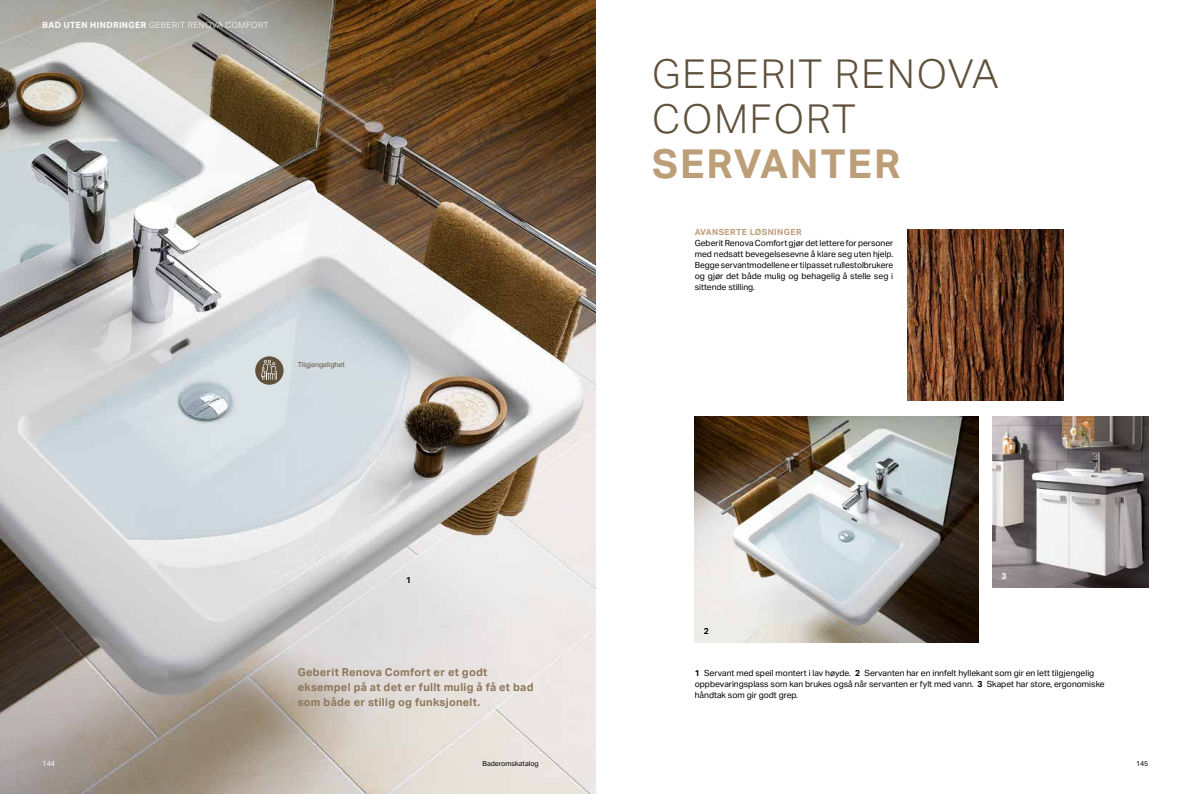
<style>
.page{position:relative;width:1191px;height:794px;background:#fff}
.page>*{position:absolute;margin:0;border:0;box-sizing:border-box;transform-origin:0 0}
.t1{font:300 40px/45px "Aktiv Grotesk Geberit";letter-spacing:.05em;color:#5f513b}
.t2{font:700 40px "Aktiv Grotesk Geberit";letter-spacing:.05em;color:#bc9e78}
.t3{font:700 11px/15px "Aktiv Grotesk Geberit";letter-spacing:.025em;color:#8c775a}
.t4{font:8.5px/11px "Aktiv Grotesk Geberit";color:#000}
.t5{font:300 8.5px "Aktiv Grotesk Geberit";letter-spacing:.05em;color:#fff}
.t6{font:700 8.5px "Aktiv Grotesk Geberit";letter-spacing:.05em;color:#bc9e78}
.t7{font:700 8.5px "Aktiv Grotesk Geberit";color:#000}
.t8{font:700 8.5px "Aktiv Grotesk Geberit";color:#fff}
.t9{font:7px "Aktiv Grotesk Geberit";color:#000}
.t10{font:7px "Aktiv Grotesk Geberit";color:#5f513b}
.t11{font:7px "Aktiv Grotesk Geberit";color:#fff}
.s1{font-weight:700}
</style>
<div class="page">
<img style="left:694px;top:417px;width:284px;height:225px">
<img style="left:992px;top:417px;width:156px;height:170px">
<img style="left:0;top:0;width:595px;height:794px">
<img style="left:907px;top:230px;width:156px;height:170px">
<div style="left:255px;top:356px;width:28px;height:29px;background:#5f513b;border-radius:50%"></div>
<svg style="left:261px;top:360px;width:16px;height:20px"></svg>
<p class="t5" style="left:43px;top:20px;width:228px"><span class="s1">BAD UTEN HINDRINGER</span> GEBERIT RENOVA COMFORT</p>
<p class="t10" style="left:298px;top:361px;width:49px">Tilgjengelighet</p>
<p class="t7" style="left:406px;top:574px;width:7px">1</p>
<p class="t3" style="left:298px;top:664px;width:237px">Geberit Renova Comfort er et godt eksempel på at det er fullt mulig å få et bad som både er stilig og funksjonelt.</p>
<h1 class="t1" style="left:652px;top:51px;width:348px">GEBERIT RENOVA<br>COMFORT</h1>
<h1 class="t2" style="left:652px;top:139px;width:249px">SERVANTER</h1>
<p class="t6" style="left:694px;top:227px;width:108px">AVANSERTE LØSNINGER</p>
<p class="t4" style="left:694px;top:238px;width:200px;text-align:justify">Geberit Renova Comfort gjør det lettere for personer med nedsatt bevegelsesevne å klare seg uten hjelp.<br>Begge servantmodellene er tilpasset rullestolbrukere og gjør det både mulig og behagelig å stelle seg i sittende stilling.</p>
<p class="t7" style="left:704px;top:626px;width:7px">2</p>
<p class="t8" style="left:1001px;top:571px;width:7px">3</p>
<p class="t4" style="left:694px;top:667px;width:411px"><span class="s1">1</span> Servant med speil montert i lav høyde. <span class="s1">2</span> Servanten har en innfelt hyllekant som gir en lett tilgjengelig oppbevaringsplass som kan brukes også når servanten er fylt med vann. <span class="s1">3</span> Skapet har store, ergonomiske håndtak som gir godt grep.</p>
<p class="t11" style="left:43px;top:759px;width:14px">144</p>
<p class="t9" style="left:482px;top:759px;width:58px">Baderomskatalog</p>
<p class="t9" style="left:1136px;top:759px;width:14px">145</p>
</div>
